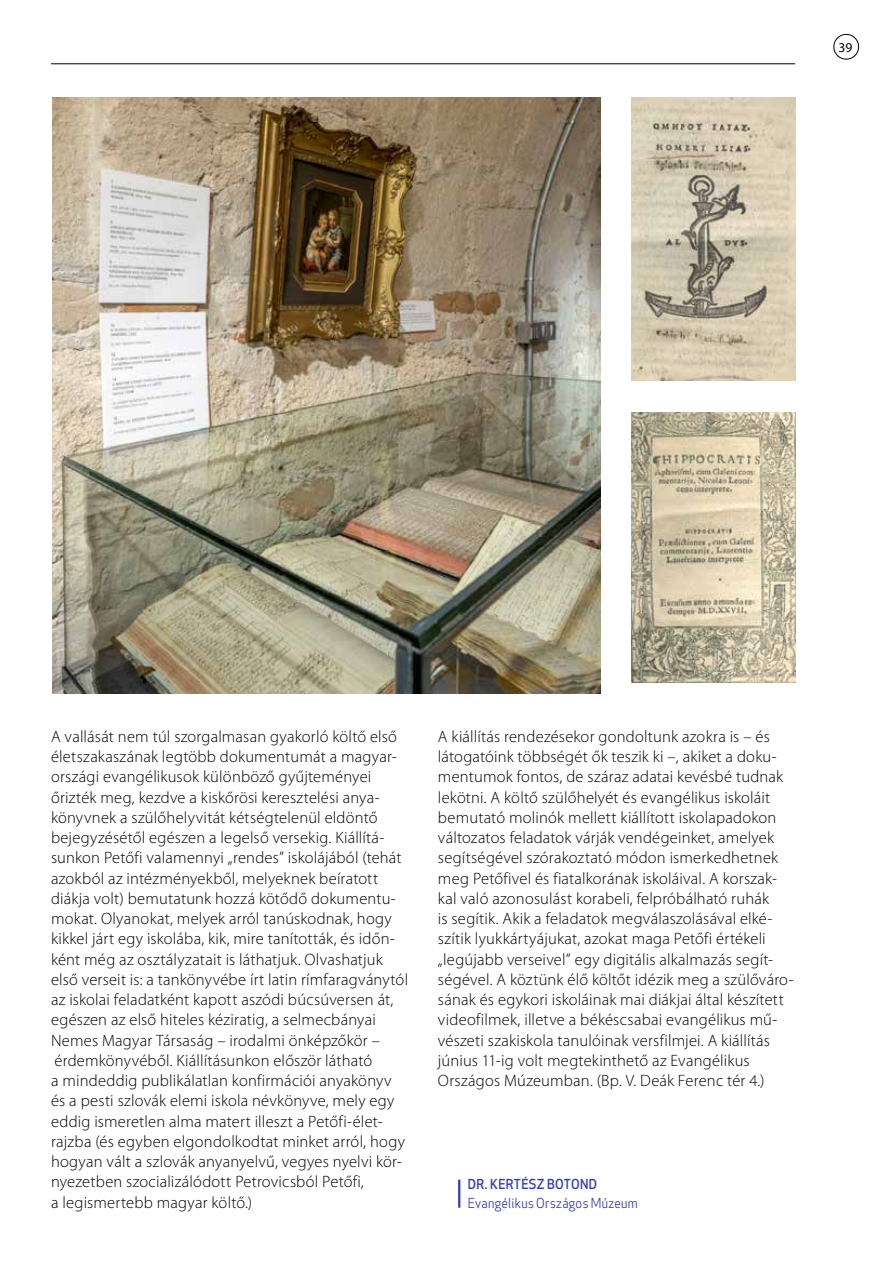
<style>
.page{position:relative;width:893px;height:1263px;background:#fff}
.page>*{position:absolute;margin:0;border:0;box-sizing:border-box;transform-origin:0 0}
.t1{font:300 16.5px/20.2px "Myriad Pro";letter-spacing:.01em;color:#000}
.t2{font:13.5px "Apex New";letter-spacing:.025em;color:#333eba;scale:.94 1}
.t3{font:500 13.5px "Apex New";letter-spacing:.025em;color:#333eba;scale:.94 1}
.t4{font:13.5px "Myriad Pro";color:#000}
</style>
<div class="page">
<div style="left:833px;top:34px;width:26px;height:26px;border:1px solid #000;border-radius:50%"></div>
<hr style="left:458px;top:1179px;width:2px;height:29px;background:#333eba">
<hr style="left:51px;top:63px;width:744px;height:1px;background:#000">
<img style="left:53px;top:98px;width:548px;height:595px">
<img style="left:631px;top:412px;width:164px;height:270px">
<img style="left:631px;top:98px;width:164px;height:283px">
<p class="t4" style="left:838px;top:39px;width:15px">39</p>
<p class="t1" style="left:51px;top:726px;width:359px">A vallását nem túl szorgalmasan gyakorló költő első életszakaszának legtöbb dokumentumát a magyar&shy;országi evangélikusok különböző gyűjteményei őrizték meg, kezdve a kiskőrösi keresztelési anya&shy;könyvnek a szülőhelyvitát kétségtelenül eldöntő bejegyzésétől egészen a legelső versekig. Kiállítá&shy;sunkon Petőfi valamennyi „rendes” iskolájából (tehát azokból az intézményekből, melyeknek beíratott diákja volt) bemutatunk hozzá kötődő dokumentu&shy;mokat. Olyanokat, melyek arról tanúskodnak, hogy kikkel járt egy iskolába, kik, mire tanították, és időn&shy;ként még az osztályzatait is láthatjuk. Olvashatjuk első verseit is: a tankönyvébe írt latin rímfaragványtól az iskolai feladatként kapott aszódi búcsúversen át, egészen az első hiteles kéziratig, a selmecbányai Nemes Magyar Társaság – irodalmi önképzőkör – érdemkönyvéből. Kiállításunkon először látható<br>a mindeddig publikálatlan konfirmációi anyakönyv és a pesti szlovák elemi iskola névkönyve, mely egy eddig ismeretlen alma matert illeszt a Petőfi-élet&shy;rajzba (és egyben elgondolkodtat minket arról, hogy hogyan vált a szlovák anyanyelvű, vegyes nyelvi kör&shy;nyezetben szocializálódott Petrovicsból Petőfi,<br>a legismertebb magyar költő.)</p>
<p class="t1" style="left:438px;top:726px;width:357px">A kiállítás rendezésekor gondoltunk azokra is – és látogatóink többségét ők teszik ki –, akiket a doku&shy;mentumok fontos, de száraz adatai kevésbé tudnak lekötni. A költő szülőhelyét és evangélikus iskoláit bemutató molinók mellett kiállított iskolapadokon változatos feladatok várják vendégeinket, amelyek segítségével szórakoztató módon ismerkedhetnek meg Petőfivel és fiatalkorának iskoláival. A korszak&shy;kal való azonosulást korabeli, felpróbálható ruhák<br>is segítik. Akik a feladatok megválaszolásával elké&shy;szítik lyukkártyájukat, azokat maga Petőfi értékeli „legújabb verseivel” egy digitális alkalmazás segít&shy;ségével. A köztünk élő költőt idézik meg a szülőváro&shy;sának és egykori iskoláinak mai diákjai által készített videofilmek, illetve a békéscsabai evangélikus mű&shy;vészeti szakiskola tanulóinak versfilmjei. A kiállítás június 11-ig volt megtekinthető az Evangélikus Országos Múzeumban. (Bp. V. Deák Ferenc tér 4.)</p>
<p class="t3" style="left:468px;top:1175px;width:139px">DR. KERTÉSZ BOTOND</p>
<p class="t2" style="left:468px;top:1194px;width:183px">Evangélikus Országos Múzeum</p>
</div>
